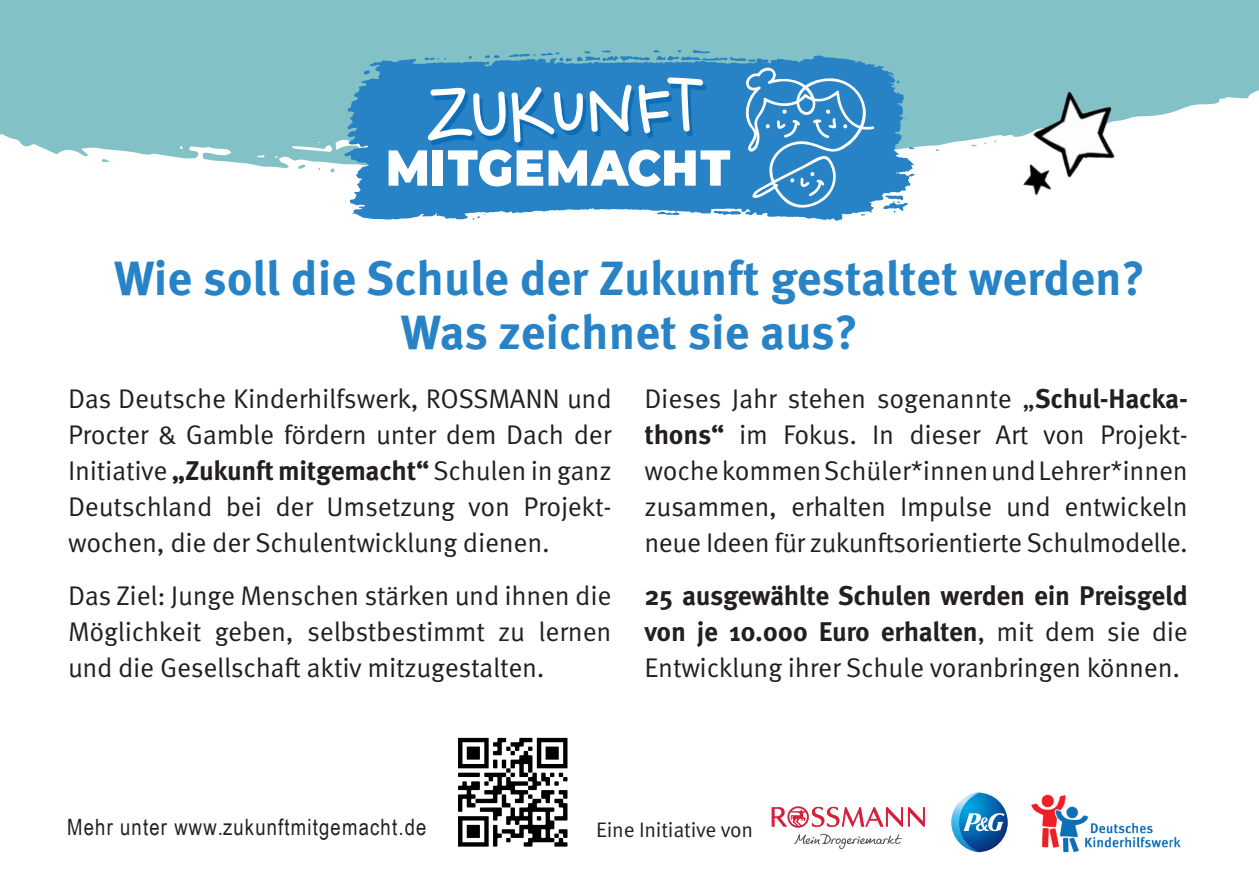
<style>
.page{position:relative;width:1259px;height:893px;background:#fff}
.page>*{position:absolute;margin:0;border:0;box-sizing:border-box;transform-origin:0 0}
.t1{font:700 48px/54px "Meta Pro";letter-spacing:-.005em;color:#2783c5;text-align:center}
.t2{font:27px/36px "Meta Pro Norm";letter-spacing:-.01em;color:#231f20;text-align:justify}
.t3{font:700 27px/36px "Meta Pro";letter-spacing:-.01em;color:#231f20}
.t4{font:22.5px "Arial Narrow";letter-spacing:.055em;color:#231f20}
.t5{font:21px "Meta Pro Norm";letter-spacing:-.01em;color:#231f20}
.s1{font-family:"Meta Pro";font-weight:700}
.s2{font-family:"Meta Pro Norm";font-weight:400}
</style>
<div class="page">
<svg style="left:0;top:0;width:1259px;height:176px;background:#92cace"></svg>
<svg style="left:344px;top:54px;width:570px;height:167px;fill:#2783c5"></svg>
<svg style="left:388px;top:50px;width:487px;height:170px"></svg>
<img style="left:989px;top:66px;width:157px;height:130px">
<img style="left:458px;top:737px;width:110px;height:110px">
<img style="left:1031px;top:794px;width:150px;height:59px">
<svg style="left:951px;top:793px;width:56px;height:59px"></svg>
<svg style="left:794px;top:834px;width:108px;height:15px"></svg>
<svg style="left:771px;top:806px;width:154px;height:22px"></svg>
<h1 class="t1" style="left:114px;top:249px;width:1032px">Wie soll die Schule der Zukunft gestaltet werden?<br>Was zeichnet sie aus?</h1>
<p class="t2" style="left:68px;top:379px;width:545px">Das Deutsche Kinderhilfswerk, ROSSMANN und Procter &amp; Gamble fördern unter dem Dach der Initiative <span class="s1">„Zukunft mitgemacht“</span> Schulen in ganz Deutschland bei der Umsetzung von Projekt&shy;wochen, die der Schulentwicklung dienen.</p>
<p class="t2" style="left:68px;top:576px;width:545px">Das Ziel: Junge Menschen stärken und ihnen die Möglichkeit geben, selbstbestimmt zu lernen und die Gesellschaft aktiv mitzugestalten.</p>
<p class="t2" style="left:644px;top:379px;width:545px">Dieses Jahr stehen sogenannte „<span class="s1">Schul-Hacka&shy;thons“</span> im Fokus. In dieser Art von Projekt&shy;woche kommen Schüler*innen und Lehrer*innen zusammen, erhalten Impulse und entwickeln neue Ideen für zukunftsorientierte Schulmodelle.</p>
<p class="t3" style="left:644px;top:576px;width:545px">25 ausgewählte Schulen werden ein Preisgeld von je 10.000 Euro erhalten<span class="s2">, mit dem sie die</span></p>
<p class="t2" style="left:644px;top:648px;width:537px">Entwicklung ihrer Schule voranbringen können.</p>
<p class="t4" style="left:67px;top:810px;width:361px">Mehr unter www.zukunftmitgemacht.de</p>
<p class="t5" style="left:596px;top:814px;width:159px">Eine Initiative von</p>
</div>
